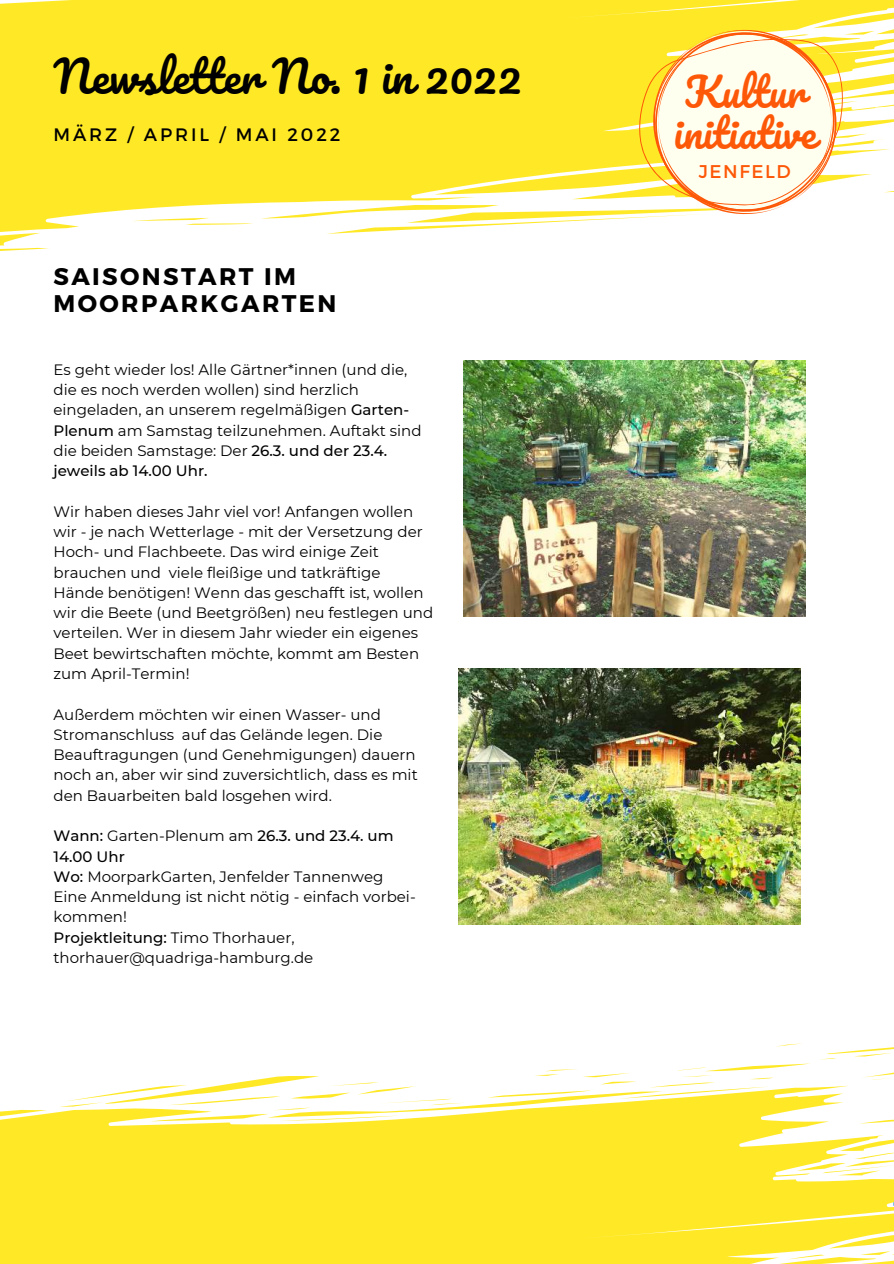
<style>
.page{position:relative;width:894px;height:1264px;background:#fff}
.page>*{position:absolute;margin:0;border:0;box-sizing:border-box;transform-origin:0 0}
.t1{font:43.5px "Pacifico";color:#000}
.t2{font:39.9px/41.4px "Pacifico";color:#fd5808}
.t3{font:700 24px/27px "Montserrat";letter-spacing:.1em;color:#000}
.t4{font:18.45px "Montserrat";letter-spacing:.085em;color:#fd5808}
.t5{font:18px "Montserrat";letter-spacing:.16em;color:#000}
.t6{font:15px/20.2px "Montserrat";color:#000}
.s1{font-weight:500}
</style>
<div class="page">
<svg style="left:0;top:234px;width:49px;height:17px"></svg>
<svg style="left:0;top:0;width:893px;height:234px;background:#ffea38"></svg>
<svg style="left:260px;top:8px;width:633px;height:226px"></svg>
<svg style="left:779px;top:1043px;width:23px;height:3px"></svg>
<svg style="left:0;top:1072px;width:893px;height:191px;background:#ffea39"></svg>
<svg style="left:0;top:1108px;width:47px;height:11px"></svg>
<svg style="left:59px;top:1063px;width:751px;height:60px"></svg>
<svg style="left:825px;top:1047px;width:68px;height:12px"></svg>
<svg style="left:796px;top:1138px;width:98px;height:40px"></svg>
<img style="left:463px;top:360px;width:341px;height:256px">
<img style="left:458px;top:669px;width:342px;height:255px">
<h1 class="t1" style="left:53px;top:53px;width:469px">Newsletter No. 1 in 2022</h1>
<p class="t5" style="left:53px;top:123px;width:288px">MÄRZ / APRIL / MAI 2022</p>
<h3 class="t3" style="left:53px;top:262px;width:284px">SAISONSTART IM<br>MOORPARKGARTEN</h3>
<p class="t6" style="left:53px;top:359px;width:369px">Es geht wieder los! Alle Gärtner*innen (und die, die es noch werden wollen) sind herzlich eingeladen, an unserem regelmäßigen <span class="s1">Garten-Plenum</span> am Samstag teilzunehmen. Auftakt sind die beiden Samstage: Der <span class="s1">26.3. und der 23.4. jeweils ab 14.00 Uhr.</span></p>
<p class="t6" style="left:53px;top:501px;width:381px">Wir haben dieses Jahr viel vor! Anfangen wollen wir - je nach Wetterlage - mit der Versetzung der Hoch- und Flachbeete. Das wird einige Zeit brauchen und viele fleißige und tatkräftige Hände benötigen! Wenn das geschafft ist, wollen wir die Beete (und Beetgrößen) neu festlegen und verteilen. Wer in diesem Jahr wieder ein eigenes Beet bewirtschaften möchte, kommt am Besten zum April-Termin!</p>
<p class="t6" style="left:53px;top:704px;width:365px">Außerdem möchten wir einen Wasser- und Stromanschluss auf das Gelände legen. Die Beauftragungen (und Genehmigungen) dauern noch an, aber wir sind zuversichtlich, dass es mit den Bauarbeiten bald losgehen wird.</p>
<p class="t6" style="left:53px;top:825px;width:363px"><span class="s1">Wann:</span> Garten-Plenum am <span class="s1">26.3. und 23.4. um<br>14.00 Uhr<br>Wo:</span> MoorparkGarten, Jenfelder Tannenweg<br>Eine Anmeldung ist nicht nötig - einfach vorbei&shy;kommen!<br><span class="s1">Projektleitung:</span> Timo Thorhauer, thorhauer@quadriga-hamburg.de</p>
<h2 class="t2" style="left:673px;top:73px;width:144px">Kultur initiative</h2>
<p class="t4" style="left:698px;top:160px;width:93px">JENFELD</p>
</div>
